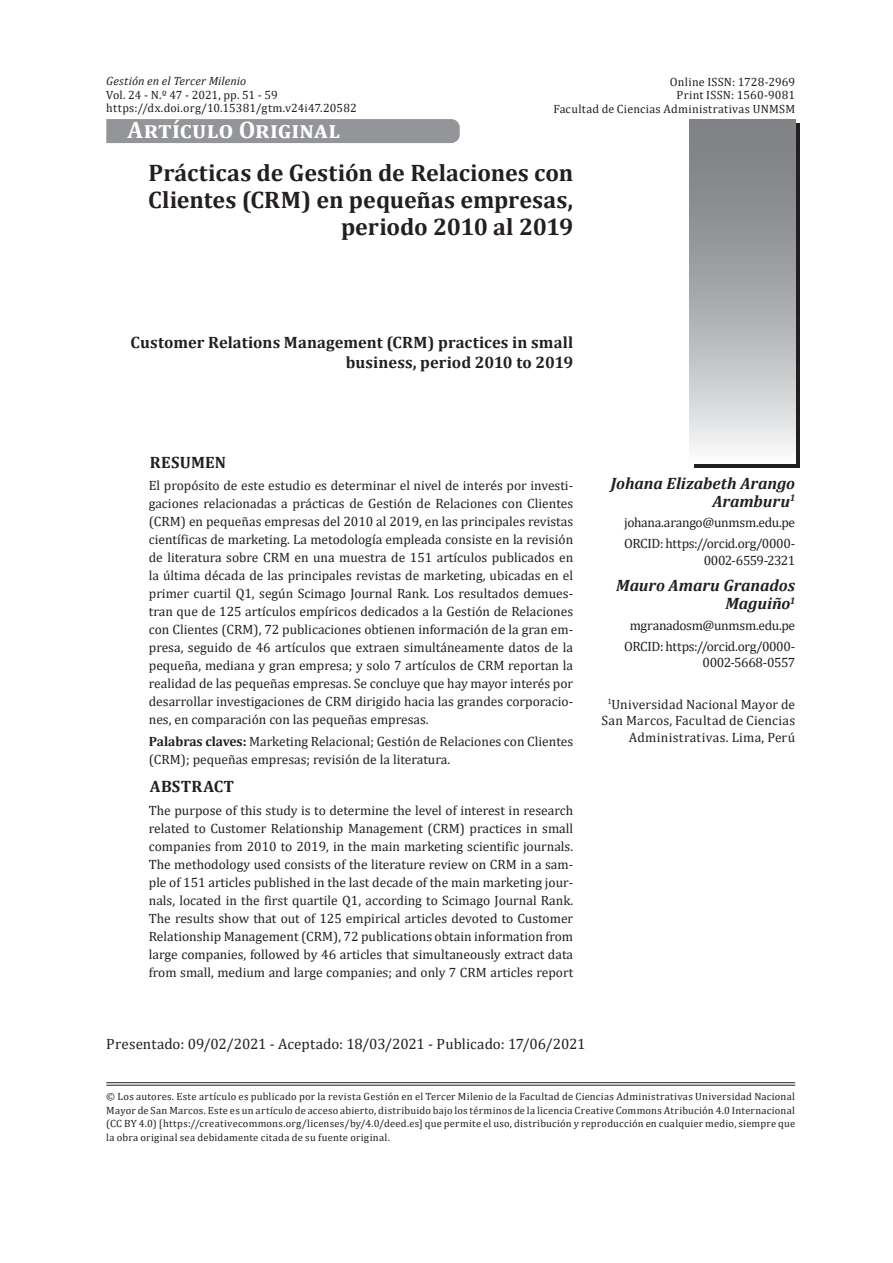
<style>
.page{position:relative;width:893px;height:1263px;background:#fff}
.page>*{position:absolute;margin:0;border:0;box-sizing:border-box;transform-origin:0 0}
.t1{font:700 24px/27px "Cambria";letter-spacing:-.005em;color:#231f20;text-align:right}
.t2{font:700 24px "Cambria";letter-spacing:.01em;color:#fff}
.t3{font:700 16.5px/19.8px "Cambria";letter-spacing:.01em;color:#231f20;text-align:right}
.t4{font:italic 700 16.5px/18px "Cambria";color:#231f20;text-align:right}
.t5{font:15px "Cambria";color:#231f20}
.t6{font:13.5px/18px "Cambria";color:#231f20;text-align:justify}
.t7{font:13.5px/20.7px "Cambria";letter-spacing:-.025em;color:#231f20}
.t8{font:13.5px "Cambria";letter-spacing:-.045em;color:#231f20}
.t9{font:13.5px "Cambria";letter-spacing:-.035em;color:#231f20}
.t10{font:12px/13.5px "Cambria";letter-spacing:.015em;color:#231f20;text-align:right}
.t11{font:italic 12px "Cambria";letter-spacing:.01em;color:#231f20}
.t12{font:10.5px/13.5px "Cambria";letter-spacing:.025em;color:#231f20;text-align:justify}
.s1{font-weight:700}
</style>
<div class="page">
<svg style="left:694px;top:123px;width:105px;height:345px;background:#484546"></svg>
<hr style="left:106px;top:1082px;width:689px;height:1px;background:#231f20">
<hr style="left:106px;top:1085px;width:689px;height:1px;background:#231f20">
<svg style="left:690px;top:119px;width:105px;height:344px;background:#adaeb1"></svg>
<div style="left:106px;top:119px;width:354px;height:24px;background:#939598"></div>
<p class="t11" style="left:106px;top:72px;width:142px">Gestión en el Tercer Milenio</p>
<p class="t10" style="left:106px;top:88px;width:173px">Vol. 24 - N.º 47 - 2021, pp. 51 - 60</p>
<p class="t10" style="left:106px;top:88px;width:252px;line-height:13px;text-align:left;text-indent:158px">59 https://dx.doi.org/10.15381/gtm.v24i47.20582</p>
<p class="t10" style="left:553px;top:75px;width:243px">Online ISSN: 1728-2969<br>Print ISSN: 1560-9081<br>Facultad de Ciencias Administrativas UNMSM</p>
<h1 class="t2" style="left:128px;top:113px;width:214px">Artículo Original</h1>
<h1 class="t1" style="left:148px;top:158px;width:427px">Prácticas de Gestión de Relaciones con<br>Clientes (CRM) en pequeñas empresas, periodo 2010 al 2019</h1>
<p class="t3" style="left:131px;top:332px;width:444px">Customer Relations Management (CRM) practices in small business, period 2010 to 2019</p>
<p class="t3" style="left:150px;top:451px;width:78px">RESUMEN</p>
<p class="t6" style="left:149px;top:476px;width:426px">El propósito de este estudio es determinar el nivel de interés por investi&shy;gaciones relacionadas a prácticas de Gestión de Relaciones con Clientes (CRM) en pequeñas empresas del 2010 al 2019, en las principales revistas científicas de marketing. La metodología empleada consiste en la revisión de literatura sobre CRM en una muestra de 151 artículos publicados en la última década de las principales revistas de marketing, ubicadas en el primer cuartil Q1, según Scimago Journal Rank. Los resultados demues&shy;tran que de 125 artículos empíricos dedicados a la Gestión de Relaciones con Clientes (CRM), 72 publicaciones obtienen información de la gran em&shy;presa, seguido de 46 artículos que extraen simultáneamente datos de la pequeña, mediana y gran empresa; y solo 7 artículos de CRM reportan la realidad de las pequeñas empresas. Se concluye que hay mayor interés por desarrollar investigaciones de CRM dirigido hacia las grandes corporacio&shy;nes, en comparación con las pequeñas empresas.</p>
<p class="t6" style="left:149px;top:732px;width:426px"><span class="s1">Palabras claves:</span> Marketing Relacional; Gestión de Relaciones con Clientes (CRM); pequeñas empresas; revisión de la literatura.</p>
<p class="t3" style="left:150px;top:776px;width:86px">ABSTRACT</p>
<p class="t6" style="left:149px;top:801px;width:426px">The purpose of this study is to determine the level of interest in research related to Customer Relationship Management (CRM) practices in small companies from 2010 to 2019, in the main marketing scientific journals.<br>The methodology used consists of the literature review on CRM in a sam&shy;ple of 151 articles published in the last decade of the main marketing jour&shy;nals, located in the first quartile Q1, according to Scimago Journal Rank.<br>The results show that out of 125 empirical articles devoted to Customer Relationship Management (CRM), 72 publications obtain information from large companies, followed by 46 articles that simultaneously extract data from small, medium and large companies; and only 7 CRM articles report</p>
<p class="t4" style="left:611px;top:473px;width:186px">Johana Elizabeth Arango<br>Aramburu<sup>1</sup></p>
<p class="t7" style="left:624px;top:512px;width:173px">johana.arango@unmsm.edu.pe<br>ORCID: https://orcid.org/0000-</p>
<p class="t8" style="left:704px;top:552px;width:93px">0002-6559-2321</p>
<p class="t4" style="left:616px;top:576px;width:180px">Mauro Amaru Granados<br>Maguiño<sup>1</sup></p>
<p class="t7" style="left:624px;top:615px;width:173px;text-align:center">mgranadosm@unmsm.edu.pe<br>ORCID: https://orcid.org/0000-</p>
<p class="t9" style="left:702px;top:655px;width:94px">0002-5668-0557</p>
<p class="t6" style="left:602px;top:696px;width:195px;line-height:16.5px;text-align:right"><sup>1</sup>Universidad Nacional Mayor de<br>San Marcos, Facultad de Ciencias<br>Administrativas. Lima, Perú</p>
<p class="t5" style="left:106px;top:1035px;width:481px">Presentado: 09/02/2021 - Aceptado: 18/03/2021 - Publicado: 17/06/2021</p>
<p class="t12" style="left:106px;top:1090px;width:690px">© Los autores. Este artículo es publicado por la revista Gestión en el Tercer Milenio de la Facultad de Ciencias Administrativas Universidad Nacional Mayor de San Marcos. Este es un artículo de acceso abierto, distribuido bajo los términos de la licencia Creative Commons Atribución 4.0 Internacional (CC BY 4.0) [https://creativecommons.org/licenses/by/4.0/deed.es] que permite el uso, distribución y reproducción en cualquier medio, siempre que la obra original sea debidamente citada de su fuente original.</p>
</div>
